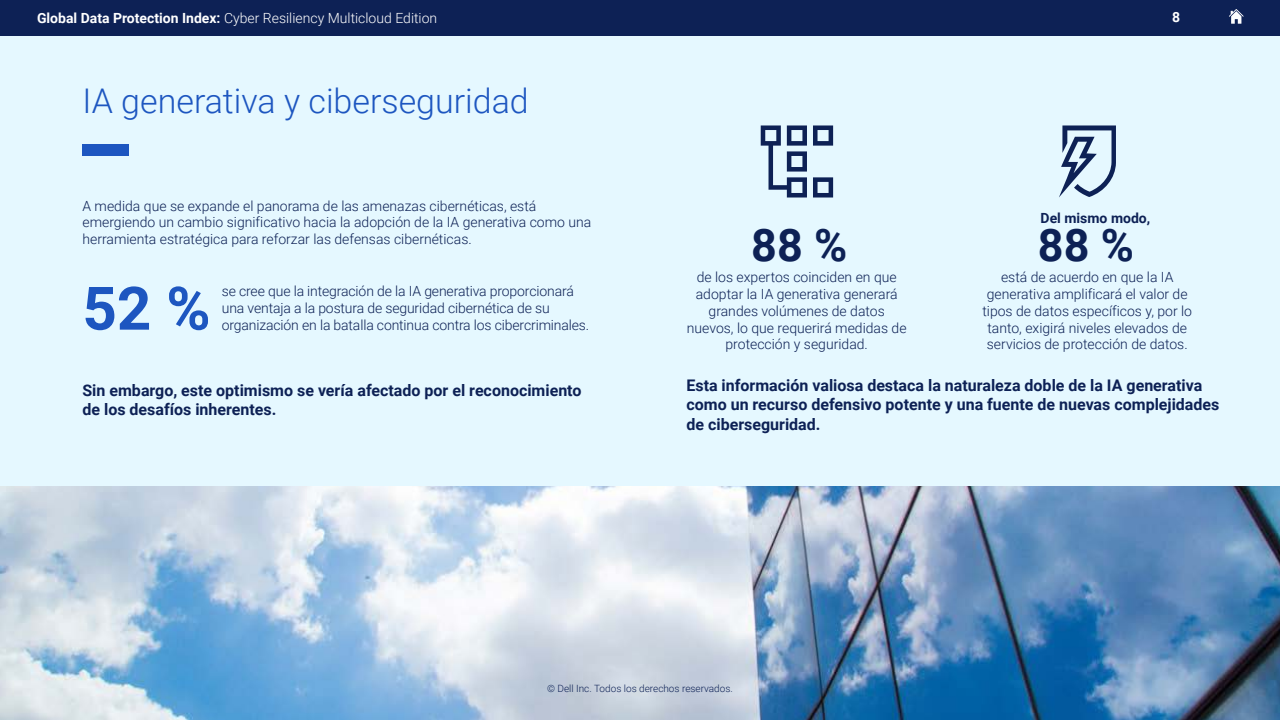
<style>
.page{position:relative;width:1280px;height:720px;background:#fff}
.page>*{position:absolute;margin:0;border:0;box-sizing:border-box;transform-origin:0 0}
.t1{font:700 60px "Roboto";color:#1d56c0}
.t2{font:700 45px "Roboto";color:#0d2155}
.t3{font:300 34px "Roboto";color:#1d56c0}
.t4{font:700 16px/19.2px "Roboto";color:#0d2155}
.t5{font:300 14px/16.8px "Roboto";color:#0d2155}
.t6{font:300 14px "Roboto";color:#fff}
.t7{font:700 14px "Roboto";color:#0d2155}
.t8{font:700 14px "Roboto";color:#fff}
.t9{font:300 10px "Roboto";color:#0d2155}
.s1{font-weight:700}
</style>
<div class="page">
<div style="left:0;top:0;width:1280px;height:36px;background:#0d2155"></div>
<svg style="left:1229px;top:9px;width:15px;height:15px"></svg>
<div style="left:0;top:36px;width:1280px;height:684px;background:#e5f8ff"></div>
<img style="left:0;top:486px;width:1280px;height:234px">
<div style="left:82px;top:144px;width:47px;height:11px;background:#1d56c0"></div>
<svg style="left:1059px;top:125px;width:57px;height:73px"></svg>
<svg style="left:813px;top:177px;width:20px;height:21px"></svg>
<svg style="left:813px;top:125px;width:20px;height:21px"></svg>
<svg style="left:761px;top:125px;width:46px;height:73px"></svg>
<p class="t6" style="left:37px;top:8px;width:402px"><span class="s1">Global Data Protection Index:</span> Cyber Resiliency Multicloud Edition</p>
<p class="t8" style="left:1172px;top:7px;width:10px">8</p>
<h3 class="t3" style="left:82px;top:77px;width:448px">IA generativa y ciberseguridad</h3>
<p class="t5" style="left:82px;top:197px;width:510px">A medida que se expande el panorama de las amenazas cibernéticas, está emergiendo un cambio significativo hacia la adopción de la IA generativa como una herramienta estratégica para reforzar las defensas cibernéticas.</p>
<h1 class="t1" style="left:82px;top:266px;width:130px">52 %</h1>
<p class="t5" style="left:222px;top:283px;width:353px">se cree que la integración de la IA generativa proporcionará una ventaja a la postura de seguridad cibernética de su</p>
<p class="t5" style="left:222px;top:316px;width:369px">organización en la batalla continua contra los cibercriminales.</p>
<p class="t4" style="left:82px;top:380px;width:501px">Sin embargo, este optimismo se vería afectado por el reconocimiento de los desafíos inherentes.</p>
<p class="t7" style="left:1041px;top:208px;width:111px">Del mismo modo,</p>
<h2 class="t2" style="left:751px;top:214px;width:98px">88 %</h2>
<h2 class="t2" style="left:1038px;top:214px;width:98px">88 %</h2>
<p class="t5" style="left:687px;top:268px;width:221px;text-align:center">de los expertos coinciden en que adoptar la IA generativa generará grandes volúmenes de datos nuevos, lo que requerirá medidas de protección y seguridad.</p>
<p class="t5" style="left:982px;top:268px;width:211px;text-align:center">está de acuerdo en que la IA generativa amplificará el valor de tipos de datos específicos y, por lo tanto, exigirá niveles elevados de servicios de protección de datos.</p>
<p class="t4" style="left:686px;top:375px;width:534px">Esta información valiosa destaca la naturaleza doble de la IA generativa como un recurso defensivo potente y una fuente de nuevas complejidades de ciberseguridad.</p>
<p class="t9" style="left:547px;top:681px;width:187px">© Dell Inc. Todos los derechos reservados.</p>
</div>
